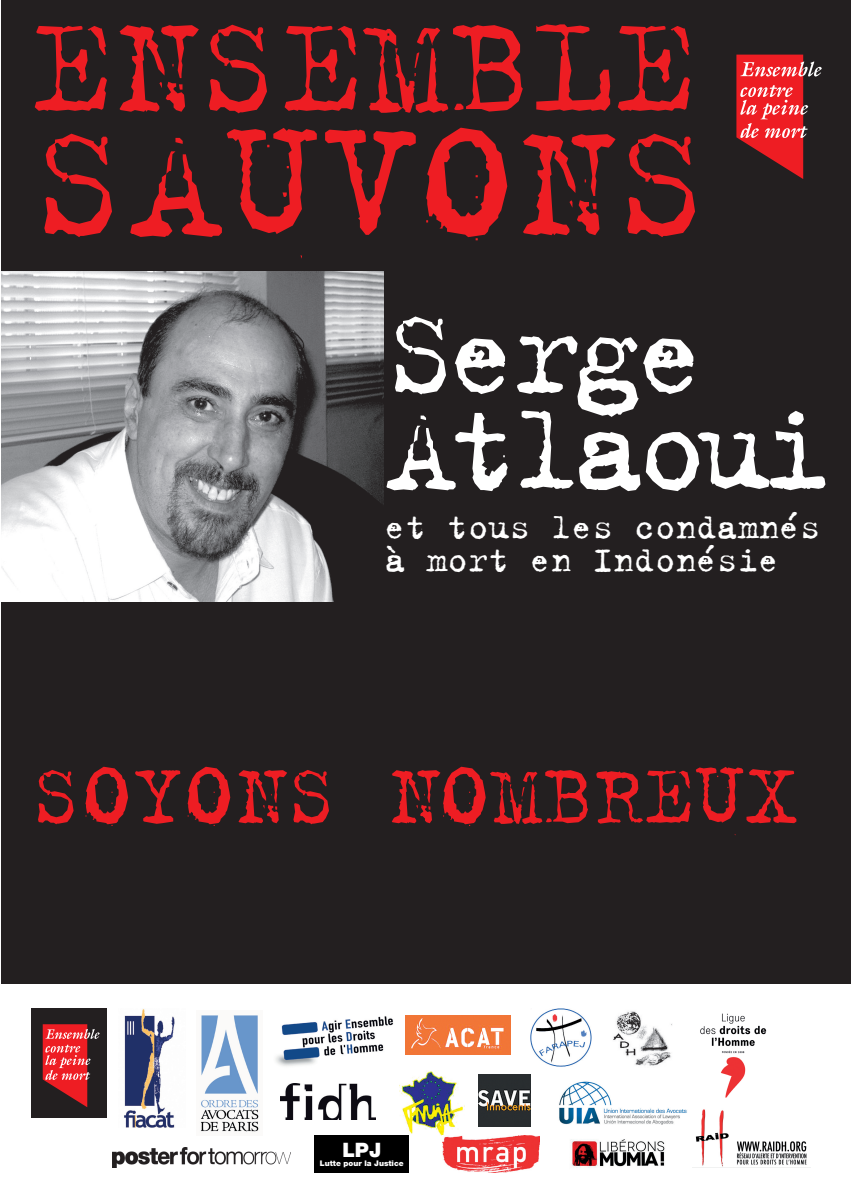
<style>
.page{position:relative;width:851px;height:1191px;background:#fff}
.page>*{position:absolute;margin:0;border:0;box-sizing:border-box;transform-origin:0 0}
.t1{font:176.6px "Trixie Text";color:#ee1d23}
.t2{font:151.3px "Trixie Text";color:#ee1d23}
.t3{font:133.2px/95.9px "Trixie Text";letter-spacing:-.08em;color:#fff}
.t4{font:92.8px "Trixie Text";color:#ee1d23}
.t5{font:38.3px/33.3px "Trixie Text";letter-spacing:-.01em;color:#fff}
.t6{font:900 19.9px "Helvetica Neue";color:#fff}
.t7{font:900 7.7px "Helvetica Neue";color:#fff}
</style>
<div class="page">
<div style="left:1px;top:0;width:849px;height:983px;background:#231f20"></div>
<svg style="left:736px;top:55px;width:85px;height:124px"></svg>
<img style="left:1px;top:271px;width:382px;height:331px">
<div style="left:31px;top:1008px;width:75px;height:109px;background:#231f20"></div>
<svg style="left:43px;top:1024px;width:57px;height:83px"></svg>
<img style="left:613px;top:1011px;width:59px;height:55px">
<img style="left:700px;top:1013px;width:67px;height:85px">
<img style="left:406px;top:1016px;width:104px;height:38px">
<img style="left:275px;top:1016px;width:119px;height:50px">
<img style="left:200px;top:1015px;width:59px;height:117px">
<img style="left:124px;top:1009px;width:51px;height:118px">
<img style="left:280px;top:1083px;width:96px;height:36px">
<img style="left:399px;top:1071px;width:64px;height:64px">
<img style="left:478px;top:1074px;width:53px;height:52px">
<img style="left:113px;top:1147px;width:177px;height:20px">
<img style="left:559px;top:1081px;width:128px;height:44px">
<img style="left:570px;top:1139px;width:95px;height:29px">
<img style="left:442px;top:1135px;width:97px;height:37px">
<img style="left:695px;top:1109px;width:112px;height:58px">
<img style="left:531px;top:1008px;width:60px;height:58px">
<div style="left:314px;top:1135px;width:95px;height:37px;background:#000"></div>
<h2 class="t2" style="left:31px;top:-24px;width:667px">ENSEMBLE</h2>
<h1 class="t1" style="left:31px;top:77px;width:681px">SAUVONS</h1>
<h3 class="t3" style="left:385px;top:303px;width:450px">Serge<br>Atlaoui</h3>
<p class="t5" style="left:385px;top:509px;width:437px">et tous les condamnés à mort en Indonésie</p>
<h3 class="t4" style="left:31px;top:740px;width:767px">SOYONS NOMBREUX</h3>
<p class="t6" style="left:342px;top:1138px;width:40px">LPJ</p>
<p class="t7" style="left:320px;top:1159px;width:85px">Lutte pour la Justice</p>
</div>
